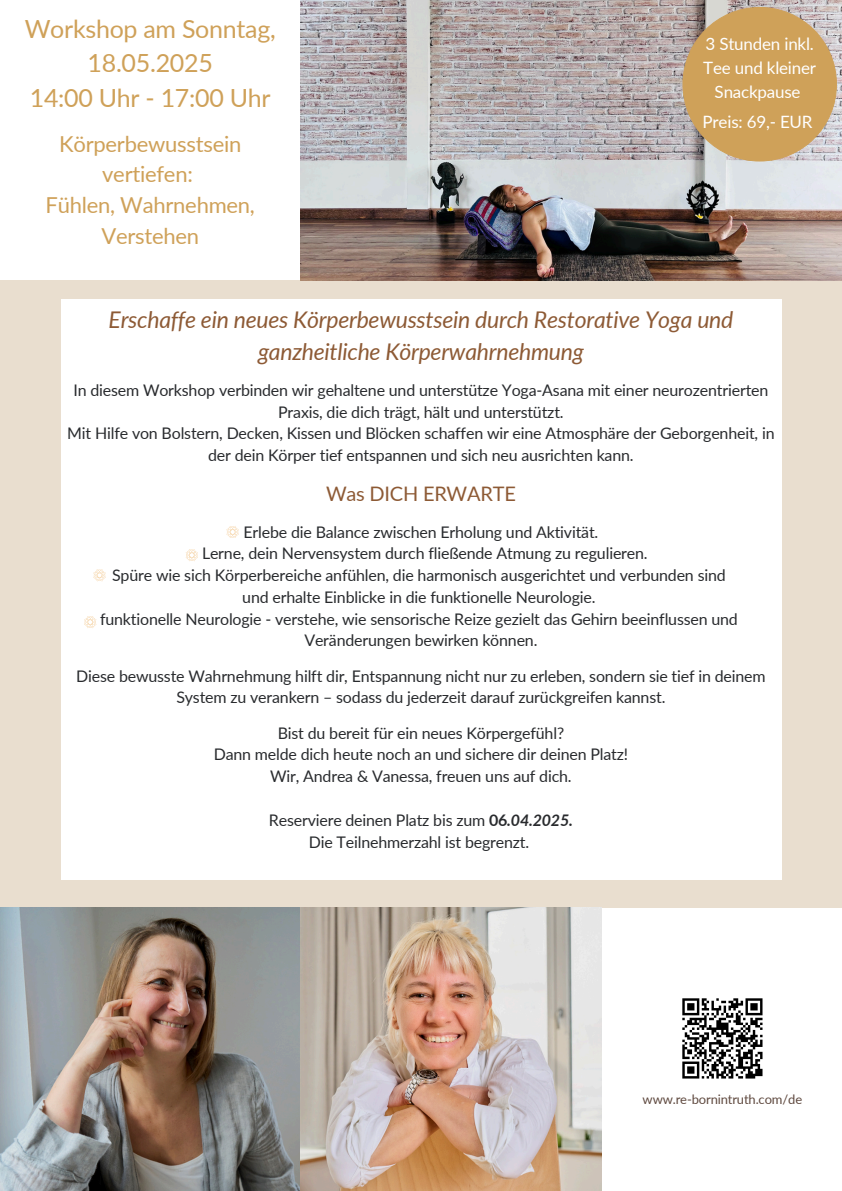
<style>
.page{position:relative;width:842px;height:1191px;background:#fff}
.page>*{position:absolute;margin:0;border:0;box-sizing:border-box;transform-origin:0 0}
.t1{font:25px/34.5px "Lato";letter-spacing:-.01em;color:#cfa159;text-align:center}
.t2{font:italic 23px/31.5px "Lato";letter-spacing:-.01em;color:#8d5a35;text-align:center}
.t3{font:22px/30.8px "Lato";letter-spacing:-.01em;color:#cfa159;text-align:center}
.t4{font:20px "Lato";letter-spacing:-.01em;color:#8d5a35}
.t5{font:17px/23.8px "Lato";letter-spacing:-.01em;color:#fff;text-align:center}
.t6{font:16px/21.8px "Lato";letter-spacing:-.01em;color:#292b2e;text-align:center}
.t7{font:13px "Lato";letter-spacing:-.01em;color:#5f493f}
.s1{font-weight:700}
.s2{font-weight:700;font-style:italic}
</style>
<div class="page">
<div style="left:0;top:280px;width:842px;height:627px;background:#e9decf"></div>
<div style="left:61px;top:299px;width:720px;height:580px;background:#fff"></div>
<svg style="left:93px;top:569px;width:12px;height:12px"></svg>
<svg style="left:227px;top:526px;width:12px;height:12px"></svg>
<svg style="left:186px;top:549px;width:12px;height:12px"></svg>
<svg style="left:84px;top:616px;width:12px;height:12px"></svg>
<svg style="left:682px;top:998px;width:81px;height:81px"></svg>
<img style="left:300px;top:0;width:542px;height:280px">
<svg style="left:682px;top:7px;width:155px;height:154px;background:#caa56d"></svg>
<img style="left:0;top:907px;width:601px;height:283px">
<h2 class="t1" style="left:25px;top:11px;width:253px">Workshop am Sonntag,<br>18.05.2025<br>14:00 Uhr - 17:00 Uhr</h2>
<h3 class="t3" style="left:46px;top:128px;width:211px">Körperbewusstsein vertiefen:<br>Fühlen, Wahrnehmen,<br>Verstehen</h3>
<h3 class="t5" style="left:703px;top:32px;width:114px">3 Stunden inkl.<br>Tee und kleiner<br>Snackpause</h3>
<h3 class="t5" style="left:703px;top:110px;width:111px">Preis: 69,- EUR</h3>
<h1 class="t2" style="left:109px;top:303px;width:626px">Erschaffe ein neues Körperbewusstsein durch Restorative Yoga und ganzheitliche Körperwahrnehmung</h1>
<h2 class="t6" style="left:67px;top:378px;width:709px">In diesem Workshop verbinden wir gehaltene und unterstütze Yoga-Asana mit einer neurozentrierten Praxis, die dich trägt, hält und unterstützt.<br>Mit Hilfe von Bolstern, Decken, Kissen und Blöcken schaffen wir eine Atmosphäre der Geborgenheit, in der dein Körper tief entspannen und sich neu ausrichten kann.</h2>
<p class="t4" style="left:326px;top:481px;width:191px">Was DICH ERWARTE</p>
<h3 class="t6" style="left:243px;top:520px;width:356px">Erlebe die Balance zwischen Erholung und Aktivität.</h3>
<h3 class="t6" style="left:202px;top:542px;width:447px">Lerne, dein Nervensystem durch fließende Atmung zu regulieren.</h3>
<h3 class="t6" style="left:112px;top:564px;width:615px">Spüre wie sich Körperbereiche anfühlen, die harmonisch ausgerichtet und verbunden sind</h3>
<h3 class="t6" style="left:242px;top:585px;width:355px">und erhalte Einblicke in die funktionelle Neurologie.</h3>
<h3 class="t6" style="left:100px;top:607px;width:639px">funktionelle Neurologie - verstehe, wie sensorische Reize gezielt das Gehirn beeinflussen und</h3>
<h3 class="t6" style="left:304px;top:629px;width:235px">Veränderungen bewirken können.</h3>
<h3 class="t6" style="left:76px;top:664px;width:691px">Diese bewusste Wahrnehmung hilft dir, Entspannung nicht nur zu erleben, sondern sie tief in deinem<br>System zu verankern – sodass du jederzeit darauf zurückgreifen kannst.</h3>
<h1 class="t6" style="left:214px;top:721px;width:416px">Bist du bereit für ein neues Körpergefühl?<br>Dann melde dich heute noch an und sichere dir deinen Platz!<br>Wir, Andrea &amp; Vanessa, freuen uns auf dich.</h1>
<h3 class="t6" style="left:269px;top:808px;width:306px">Reserviere deinen Platz bis zum <span class="s1">06</span><span class="s2">.04.2025.<br></span>Die Teilnehmerzahl ist begrenzt.</h3>
<h3 class="t7" style="left:643px;top:1090px;width:161px">www.re-bornintruth.com/de</h3>
</div>
